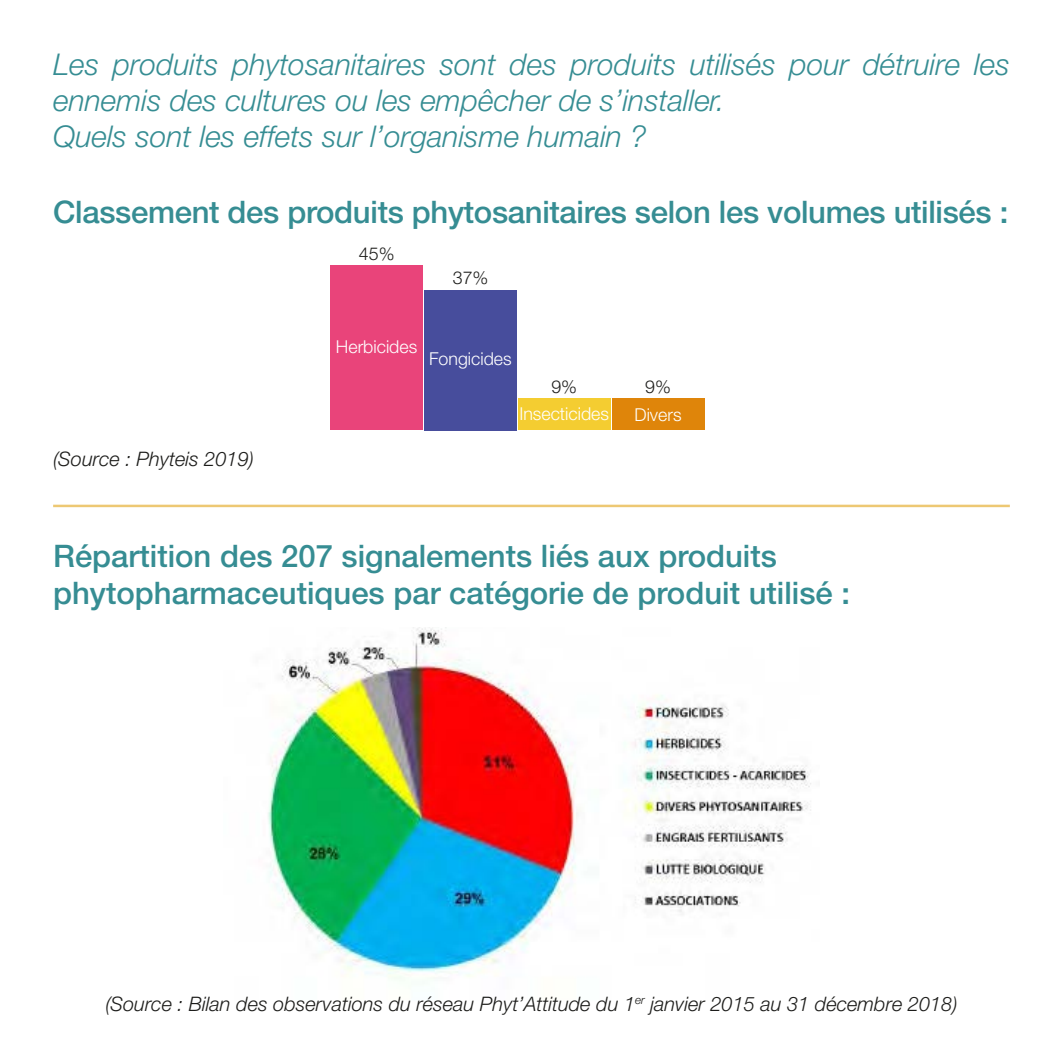
<style>
.page{position:relative;width:1063px;height:1063px;background:#fff}
.page>*{position:absolute;margin:0;border:0;box-sizing:border-box;transform-origin:0 0}
.t1{font:500 31px/37.2px "Helvetica Neue LT Std";color:#368d93}
.t2{font:italic 300 30px/36px "Helvetica Neue LT Std";color:#368d93}
.t3{font:italic 300 20px "Helvetica Neue LT Std";color:#1d1d1b}
.t4{font:300 17.75px "Helvetica Neue LT Std";color:#fff}
.t5{font:300 17.75px "Helvetica Neue LT Std";color:#1d1d1b}
</style>
<div class="page">
<div style="left:330px;top:266px;width:93px;height:164px;background:#e9447a"></div>
<div style="left:424px;top:290px;width:93px;height:140px;background:#474d9c"></div>
<div style="left:518px;top:398px;width:92px;height:32px;background:#f4cd31"></div>
<div style="left:612px;top:398px;width:92px;height:32px;background:#df850a"></div>
<img style="left:268px;top:627px;width:543px;height:352px">
<hr style="left:53px;top:505px;width:957px;height:2px;background:#edc873">
<p class="t2" style="left:53px;top:46px;width:958px">Les produits phytosanitaires sont des produits utilisés pour détruire les ennemis des cultures ou les empêcher de s’installer.<br>Quels sont les effets sur l’organisme humain ?</p>
<p class="t1" style="left:53px;top:193px;width:957px">Classement des produits phytosanitaires selon les volumes utilisés :</p>
<p class="t3" style="left:53px;top:447px;width:202px">(Source : Phyteis 2019)</p>
<p class="t5" style="left:359px;top:243px;width:37px">45%</p>
<p class="t5" style="left:453px;top:267px;width:37px">37%</p>
<p class="t4" style="left:336px;top:336px;width:83px">Herbicides</p>
<p class="t4" style="left:429px;top:348px;width:84px">Fongicides</p>
<p class="t5" style="left:551px;top:376px;width:27px">9%</p>
<p class="t5" style="left:645px;top:376px;width:27px">9%</p>
<p class="t4" style="left:519px;top:403px;width:91px">Insecticides</p>
<p class="t4" style="left:634px;top:404px;width:49px">Divers</p>
<p class="t1" style="left:53px;top:537px;width:798px">Répartition des 207 signalements liés aux produits phytopharmaceutiques par catégorie de produit utilisé :</p>
<p class="t3" style="left:105px;top:992px;width:854px">(Source : Bilan des observations du réseau Phyt’Attitude du 1<sup>er</sup> janvier 2015 au 31 décembre 2018)</p>
</div>
